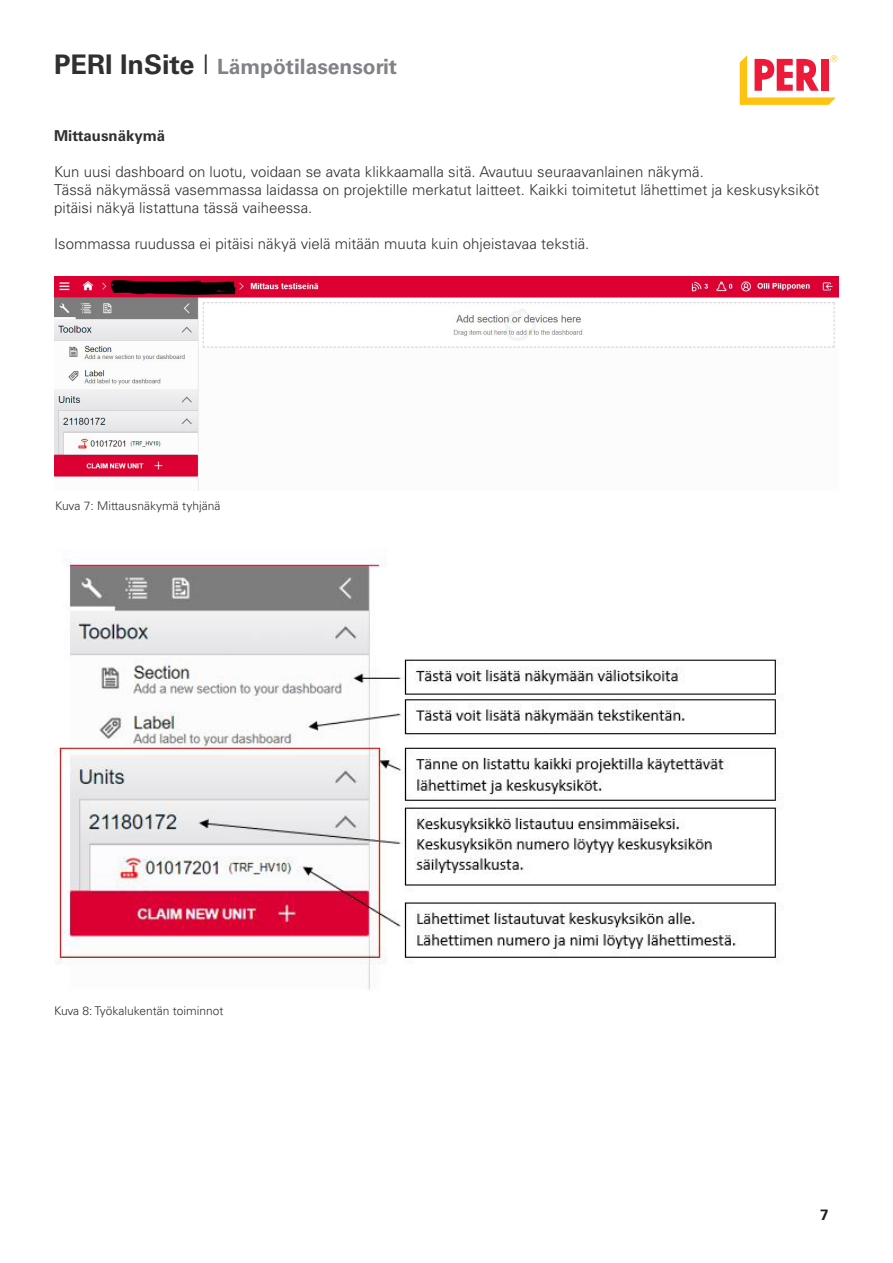
<style>
.page{position:relative;width:893px;height:1263px;background:#fff}
.page>*{position:absolute;margin:0;border:0;box-sizing:border-box;transform-origin:0 0}
.t1{font:700 21px "Univers LT Pro";color:#808285}
.t2{font:300 15px/18px "Univers LT Pro";color:#312f30}
.t3{font:700 15px "Univers LT Pro";color:#312f30}
.t4{font:700 15px "Univers LT Pro";color:#231f20}
.t5{font:300 12px "Univers LT Pro";color:#312f30}
.s1{font-size:27px;color:#312f30}
.s2{font-weight:300;font-size:27px;color:#312f30}
</style>
<div class="page">
<svg style="left:740px;top:55px;width:97px;height:50px"></svg>
<img style="left:54px;top:276px;width:785px;height:214px">
<img style="left:54px;top:554px;width:726px;height:436px">
<p class="t1" style="left:54px;top:54px;width:345px"><span class="s1">PERI InSite</span> <span class="s2">I</span> Lämpötilasensorit</p>
<p class="t3" style="left:54px;top:126px;width:113px">Mittausnäkymä</p>
<p class="t2" style="left:54px;top:162px;width:651px">Kun uusi dashboard on luotu, voidaan se avata klikkaamalla sitä. Avautuu seuraavanlainen näkymä.</p>
<p class="t2" style="left:54px;top:180px;width:767px">Tässä näkymässä vasemmassa laidassa on projektille merkatut laitteet. Kaikki toimitetut lähettimet ja keskusyksiköt pitäisi näkyä listattuna tässä vaiheessa.</p>
<p class="t2" style="left:54px;top:234px;width:537px">Isommassa ruudussa ei pitäisi näkyä vielä mitään muuta kuin ohjeistavaa tekstiä.</p>
<p class="t5" style="left:55px;top:499px;width:167px">Kuva 7: Mittausnäkymä tyhjänä</p>
<p class="t5" style="left:54px;top:1004px;width:171px">Kuva 8: Työkalukentän toiminnot</p>
<p class="t4" style="left:820px;top:1205px;width:10px">7</p>
</div>
